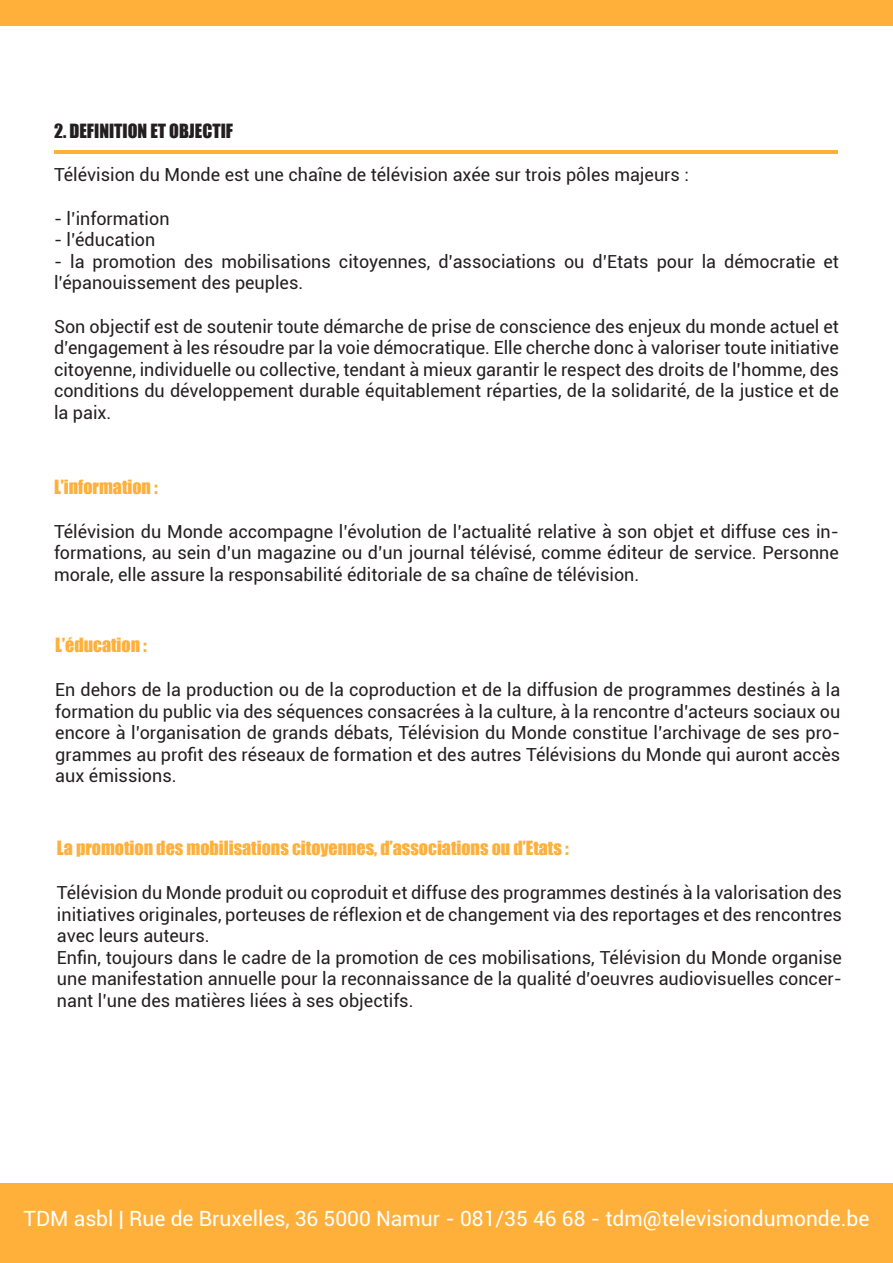
<style>
.page{position:relative;width:893px;height:1263px;background:#fff}
.page>*{position:absolute;margin:0;border:0;box-sizing:border-box;transform-origin:0 0}
.t1{font:21px "Roboto";color:#fff}
.t2{font:18px/21.6px "Roboto";color:#231f20;text-align:justify}
.t3{font:18px "Impact";color:#ffb03a}
.t4{font:18px "Impact";color:#231f20}
</style>
<div class="page">
<div style="left:1px;top:1183px;width:892px;height:79px;background:#ffb03b"></div>
<div style="left:0;top:0;width:893px;height:26px;background:#ffb03b"></div>
<hr style="left:54px;top:150px;width:783px;height:3px;background:#ffb03b">
<p class="t4" style="left:54px;top:117px;width:181px">2. DEFINITION ET OBJECTIF</p>
<p class="t2" style="left:54px;top:164px;width:636px">Télévision du Monde est une chaîne de télévision axée sur trois pôles majeurs :</p>
<p class="t2" style="left:54px;top:207px;width:117px">- l’information</p>
<p class="t2" style="left:54px;top:228px;width:103px">- l’éducation</p>
<p class="t2" style="left:54px;top:250px;width:786px">- la promotion des mobilisations citoyennes, d’associations ou d’Etats pour la démocratie et l’épanouissement des peuples.</p>
<p class="t2" style="left:54px;top:315px;width:786px">Son objectif est de soutenir toute démarche de prise de conscience des enjeux du monde actuel et d’engagement à les résoudre par la voie démocratique. Elle cherche donc à valoriser toute initiative citoyenne, individuelle ou collective, tendant à mieux garantir le respect des droits de l’homme, des conditions du développement durable équitablement réparties, de la solidarité, de la justice et de la paix.</p>
<p class="t3" style="left:54px;top:473px;width:105px">L’information :</p>
<p class="t2" style="left:54px;top:520px;width:786px">Télévision du Monde accompagne l’évolution de l’actualité relative à son objet et diffuse ces in&shy;formations, au sein d’un magazine ou d’un journal télévisé, comme éditeur de service. Personne morale, elle assure la responsabilité éditoriale de sa chaîne de télévision.</p>
<p class="t3" style="left:55px;top:631px;width:93px">L’éducation :</p>
<p class="t2" style="left:55px;top:678px;width:786px">En dehors de la production ou de la coproduction et de la diffusion de programmes destinés à la formation du public via des séquences consacrées à la culture, à la rencontre d’acteurs sociaux ou encore à l’organisation de grands débats, Télévision du Monde constitue l’archivage de ses pro&shy;grammes au profit des réseaux de formation et des autres Télévisions du Monde qui auront accès aux émissions.</p>
<p class="t3" style="left:57px;top:834px;width:513px">La promotion des mobilisations citoyennes, d’associations ou d’Etats :</p>
<p class="t2" style="left:57px;top:881px;width:786px;text-align:left">Télévision du Monde produit ou coproduit et diffuse des programmes destinés à la valorisation des initiatives originales, porteuses de réflexion et de changement via des reportages et des rencontres avec leurs auteurs.<br>Enfin, toujours dans le cadre de la promotion de ces mobilisations, Télévision du Monde organise une manifestation annuelle pour la reconnaissance de la qualité d’oeuvres audiovisuelles concer&shy;nant l’une des matières liées à ses objectifs.</p>
<p class="t1" style="left:24px;top:1203px;width:847px">TDM asbl | Rue de Bruxelles, 36 5000 Namur - 081/35 46 68 - tdm@televisiondumonde.be</p>
</div>
